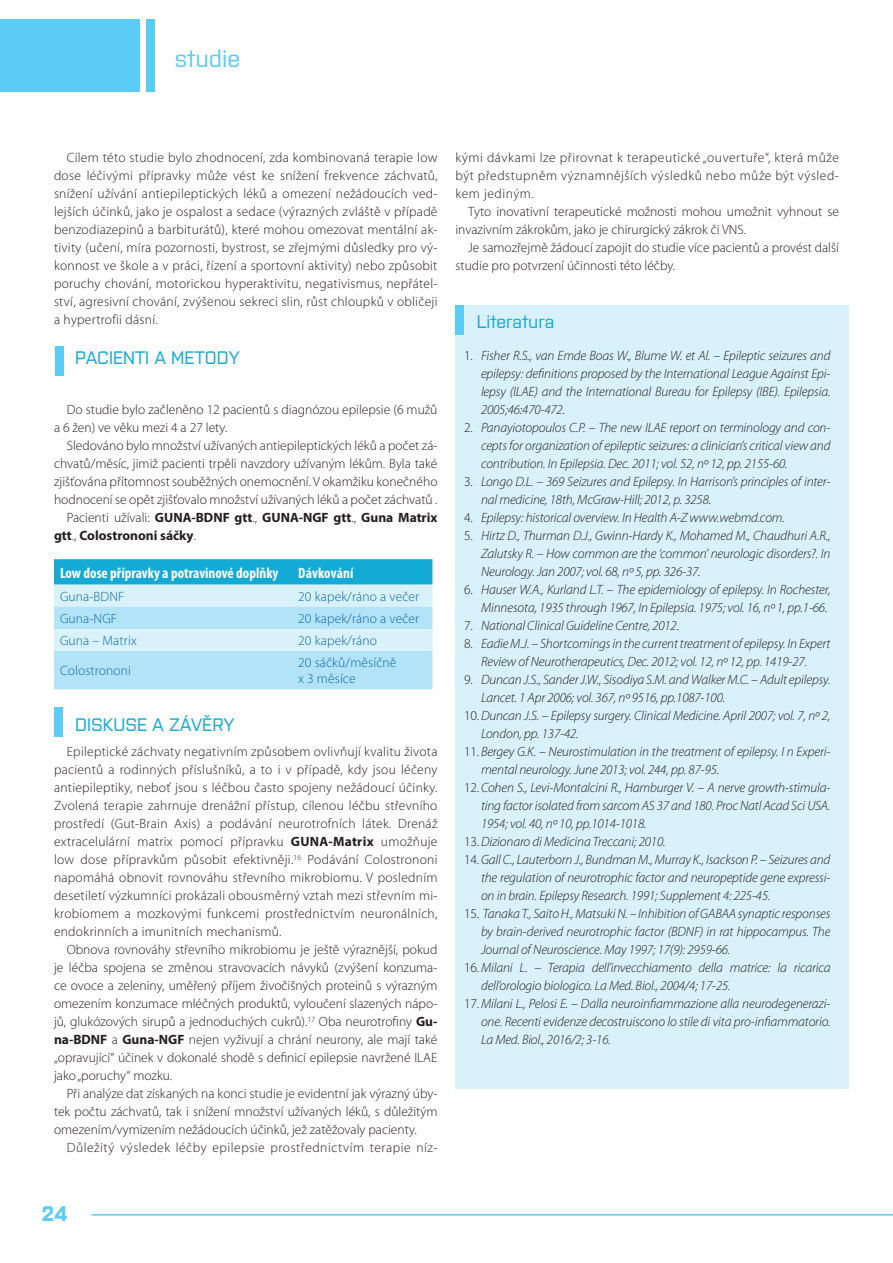
<style>
.page{position:relative;width:893px;height:1263px;background:#fff}
.page>*{position:absolute;margin:0;border:0;box-sizing:border-box;transform-origin:0 0}
.t1{font:500 24px "Purista";color:#5accf5}
.t2{font:700 21px "Purista";color:#5accf5}
.MEZITITULKY{font:500 18px "Purista";color:#13aad6}
.otazka_medi{font:700 condensed 15px "Myriad Pro";color:#fff}
.HLAVNÍ_TEXT{font:300 13.5px/18px "Myriad Pro";color:#231f20;text-align:justify}
.t3{font:italic 300 13.5px/18px "Myriad Pro";letter-spacing:-.01em;color:#231f20;text-align:justify}
.otazka_medi-2{font:300 13.5px/16.2px "Myriad Pro";letter-spacing:.01em;color:#0c68ab}
.HLAVNÍ_TEXT-2{font:700 13.5px/18px "Myriad Pro";color:#231f20}
.HLAVNÍ_TEXT-3{font:300 13.5px "Myriad Pro";letter-spacing:.04em;color:#231f20}
.s1{font-weight:300}
.s2{font-weight:700}
.s3{font-style:normal}
</style>
<div class="page">
<div style="left:0;top:19px;width:140px;height:72px;background:#5accf5"></div>
<div style="left:147px;top:19px;width:8px;height:72px;background:#5accf5"></div>
<hr style="left:91px;top:1214px;width:802px;height:1px;background:#5accf5">
<div style="left:455px;top:305px;width:394px;height:784px;background:#d8f1fb"></div>
<div style="left:54px;top:707px;width:9px;height:29px;background:#5accf5"></div>
<div style="left:455px;top:305px;width:9px;height:30px;background:#5accf5"></div>
<div style="left:55px;top:346px;width:9px;height:30px;background:#5accf5"></div>
<svg style="left:54px;top:559px;width:378px;height:130px;background:#a0dcf2"></svg>
<p class="t1" style="left:174px;top:41px;width:67px">studie</p>
<p class="HLAVNÍ_TEXT" style="left:54px;top:149px;width:385px;text-indent:13px">Cílem této studie bylo zhodnocení, zda kombinovaná terapie low dose léčivými přípravky může vést ke snížení frekvence záchvatů, snížení užívání antiepileptických léků a omezení nežádoucích ved&shy;lejších účinků, jako je ospalost a sedace (výrazných zvláště v případě benzodiazepinů a barbiturátů), které mohou omezovat mentální ak&shy;tivity (učení, míra pozornosti, bystrost, se zřejmými důsledky pro vý&shy;konnost ve škole a v práci, řízení a sportovní aktivity) nebo způsobit poruchy chování, motorickou hyperaktivitu, negativismus, nepřátel&shy;ství, agresivní chování, zvýšenou sekreci slin, růst chloupků v obličeji a hypertrofii dásní.</p>
<p class="MEZITITULKY" style="left:75px;top:344px;width:166px">PACIENTI A METODY</p>
<p class="HLAVNÍ_TEXT" style="left:54px;top:401px;width:385px;text-indent:13px">Do studie bylo začleněno 12 pacientů s diagnózou epilepsie (6 mužů a 6 žen) ve věku mezi 4 a 27 lety.</p>
<p class="HLAVNÍ_TEXT" style="left:54px;top:437px;width:385px;text-indent:13px">Sledováno bylo množství užívaných antiepileptických léků a počet zá&shy;chvatů/měsíc, jimiž pacienti trpěli navzdory užívaným lékům. Byla také zjišťována přítomnost souběžných onemocnění. V okamžiku konečného hodnocení se opět zjišťovalo množství užívaných léků a počet záchvatů .</p>
<p class="HLAVNÍ_TEXT-2" style="left:54px;top:508px;width:385px;text-indent:13px"><span class="s1">Pacienti užívali:</span> GUNA-BDNF gtt<span class="s1">.,</span> GUNA-NGF gtt<span class="s1">.,</span> Guna Matrix gtt<span class="s1">.,</span> Colostrononi sáčky<span class="s1">.</span></p>
<p class="otazka_medi" style="left:60px;top:563px;width:220px">Low dose přípravky a potravinové doplňky</p>
<p class="otazka_medi" style="left:298px;top:563px;width:57px">Dávkování</p>
<p class="otazka_medi-2" style="left:60px;top:588px;width:66px">Guna-BDNF</p>
<p class="otazka_medi-2" style="left:298px;top:588px;width:123px">20 kapek/ráno a večer</p>
<p class="otazka_medi-2" style="left:60px;top:610px;width:59px">Guna-NGF</p>
<p class="otazka_medi-2" style="left:298px;top:610px;width:123px">20 kapek/ráno a večer</p>
<p class="otazka_medi-2" style="left:60px;top:633px;width:78px">Guna – Matrix</p>
<p class="otazka_medi-2" style="left:298px;top:633px;width:80px">20 kapek/ráno</p>
<p class="otazka_medi-2" style="left:60px;top:663px;width:73px">Colostrononi</p>
<p class="otazka_medi-2" style="left:298px;top:655px;width:100px">20 sáčků/měsíčně x 3 měsíce</p>
<p class="MEZITITULKY" style="left:75px;top:711px;width:161px">DISKUSE A ZÁVĚRY</p>
<p class="HLAVNÍ_TEXT" style="left:54px;top:743px;width:385px;text-indent:13px">Epileptické záchvaty negativním způsobem ovlivňují kvalitu života pacientů a rodinných příslušníků, a to i v případě, kdy jsou léčeny antiepileptiky, neboť jsou s léčbou často spojeny nežádoucí účinky.<br>Zvolená terapie zahrnuje drenážní přístup, cílenou léčbu střevního prostředí (Gut-Brain Axis) a podávání neurotrofních látek. Drenáž extracelulární matrix pomocí přípravku <span class="s2">GUNA-Matrix</span> umožňuje low dose přípravkům působit efektivněji.<sup>16</sup> Podávání Colostrononi napomáhá obnovit rovnováhu střevního mikrobiomu. V posledním desetiletí výzkumníci prokázali obousměrný vztah mezi střevním mi&shy;krobiomem a mozkovými funkcemi prostřednictvím neuronálních, endokrinních a imunitních mechanismů.</p>
<p class="HLAVNÍ_TEXT" style="left:54px;top:941px;width:385px;text-indent:13px">Obnova rovnováhy střevního mikrobiomu je ještě výraznější, pokud je léčba spojena se změnou stravovacích návyků (zvýšení konzuma&shy;ce ovoce a zeleniny, uměřený příjem živočišných proteinů s výrazným omezením konzumace mléčných produktů, vyloučení slazených nápo&shy;jů, glukózových sirupů a jednoduchých cukrů).<sup>17</sup> Oba neurotrofiny <span class="s2">Gu&shy;na-BDNF</span> a <span class="s2">Guna-NGF</span> nejen vyživují a chrání neurony, ale mají také „opravující“ účinek v dokonalé shodě s definicí epilepsie navržené ILAE jako „poruchy“ mozku.</p>
<p class="HLAVNÍ_TEXT" style="left:54px;top:1085px;width:385px;text-indent:13px">Při analýze dat získaných na konci studie je evidentní jak výrazný úby&shy;tek počtu záchvatů, tak i snížení množství užívaných léků, s důležitým omezením/vymizením nežádoucích účinků, jež zatěžovaly pacienty.</p>
<p class="HLAVNÍ_TEXT-3" style="left:67px;top:1140px;width:372px">Důležitý výsledek léčby epilepsie prostřednictvím terapie níz-</p>
<p class="HLAVNÍ_TEXT" style="left:455px;top:149px;width:385px">kými dávkami lze přirovnat k terapeutické „ouvertuře“, která může být předstupněm významnějších výsledků nebo může být výsled&shy;kem jediným.</p>
<p class="HLAVNÍ_TEXT" style="left:455px;top:203px;width:385px;text-indent:13px">Tyto inovativní terapeutické možnosti mohou umožnit vyhnout se invazivním zákrokům, jako je chirurgický zákrok či VNS.</p>
<p class="HLAVNÍ_TEXT" style="left:455px;top:239px;width:385px;text-indent:13px">Je samozřejmě žádoucí zapojit do studie více pacientů a provést další studie pro potvrzení účinnosti této léčby.</p>
<p class="MEZITITULKY" style="left:477px;top:308px;width:79px">Literatura</p>
<p class="t3" style="left:481px;top:347px;width:351px;text-indent:-17px"><span class="s3">1.</span> Fisher R.S., van Emde Boas W., Blume W. et Al. – Epileptic seizures and epilepsy: definitions proposed by the International League Against Epi&shy;lepsy (ILAE) and the International Bureau for Epilepsy (IBE). Epilepsia.<br>2005;46:470-472.</p>
<p class="t3" style="left:481px;top:419px;width:351px;text-indent:-17px"><span class="s3">2.</span> Panayiotopoulos C.P. – The new ILAE report on terminology and con&shy;cepts for organization of epileptic seizures: a clinician’s critical view and contribution. In Epilepsia. Dec. 2011; vol. 52, nº 12, pp. 2155-60.</p>
<p class="t3" style="left:481px;top:473px;width:351px;text-indent:-17px"><span class="s3">3.</span> Longo D.L. – 369 Seizures and Epilepsy. In Harrison’s principles of inter&shy;nal medicine, 18th, McGraw-Hill; 2012, p. 3258.</p>
<p class="t3" style="left:464px;top:509px;width:322px"><span class="s3">4.</span> Epilepsy: historical overview. In Health A-Z www.webmd.com.</p>
<p class="t3" style="left:481px;top:527px;width:351px;text-indent:-17px"><span class="s3">5.</span> Hirtz D., Thurman D.J., Gwinn-Hardy K., Mohamed M., Chaudhuri A.R., Zalutsky R. – How common are the ‘common’ neurologic disorders?. In Neurology. Jan 2007; vol. 68, nº 5, pp. 326-37.</p>
<p class="t3" style="left:464px;top:581px;width:368px;text-align:right"><span class="s3">6.</span> Hauser W.A., Kurland L.T. – The epidemiology of epilepsy. In Rochester,<br>Minnesota, 1935 through 1967, In Epilepsia. 1975; vol. 16, nº 1, pp.1-66.</p>
<p class="t3" style="left:464px;top:617px;width:217px"><span class="s3">7.</span> National Clinical Guideline Centre, 2012.</p>
<p class="t3" style="left:464px;top:635px;width:368px;text-align:center"><span class="s3">8.</span> Eadie M.J. – Shortcomings in the current treatment of epilepsy. In Expert<br>Review of Neurotherapeutics, Dec. 2012; vol. 12, nº 12, pp. 1419-27.</p>
<p class="t3" style="left:481px;top:671px;width:351px;text-indent:-17px"><span class="s3">9.</span> Duncan J.S., Sander J.W., Sisodiya S.M. and Walker M.C. – Adult epilepsy.<br>Lancet. 1 Apr 2006; vol. 367, nº 9516, pp.1087-100.</p>
<p class="t3" style="left:481px;top:707px;width:351px;text-indent:-17px"><span class="s3">10.</span>Duncan J.S. – Epilepsy surgery. Clinical Medicine. April 2007; vol. 7, nº 2,<br>London, pp. 137-42.</p>
<p class="t3" style="left:481px;top:743px;width:351px;text-indent:-17px"><span class="s3">11.</span> Bergey G.K. – Neurostimulation in the treatment of epilepsy. I n Experi&shy;mental neurology. June 2013; vol. 244, pp. 87-95.</p>
<p class="t3" style="left:481px;top:779px;width:351px;text-indent:-17px"><span class="s3">12.</span>Cohen S., Levi-Montalcini R., Hamburger V. – A nerve growth-stimula&shy;ting factor isolated from sarcom AS 37 and 180. Proc Natl Acad Sci USA.<br>1954; vol. 40, nº 10, pp.1014-1018.</p>
<p class="t3" style="left:464px;top:833px;width:203px"><span class="s3">13.</span>Dizionaro di Medicina Treccani; 2010.</p>
<p class="t3" style="left:481px;top:851px;width:351px;text-indent:-17px"><span class="s3">14.</span>Gall C., Lauterborn J., Bundman M., Murray K., Isackson P. – Seizures and the regulation of neurotrophic factor and neuropeptide gene expressi&shy;on in brain. Epilepsy Research. 1991; Supplement 4: 225-45.</p>
<p class="t3" style="left:481px;top:905px;width:351px;text-indent:-17px"><span class="s3">15.</span> Tanaka T., Saito H., Matsuki N. – Inhibition of GABAA synaptic responses by brain-derived neurotrophic factor (BDNF) in rat hippocampus. The Journal of Neuroscience. May 1997; 17(9): 2959-66.</p>
<p class="t3" style="left:481px;top:959px;width:351px;text-indent:-17px"><span class="s3">16.</span>Milani L. – Terapia dell’invecchiamento della matrice: la ricarica dell’orologio biologico. La Med. Biol., 2004/4; 17-25.</p>
<p class="t3" style="left:481px;top:995px;width:351px;text-indent:-17px"><span class="s3">17.</span>Milani L., Pelosi E. – Dalla neuroinfiammazione alla neurodegenerazi&shy;one. Recenti evidenze decostruiscono lo stile di vita pro-infiammatorio.<br>La Med. Biol., 2016/2; 3-16.</p>
<h2 class="t2" style="left:42px;top:1198px;width:27px">24</h2>
</div>
